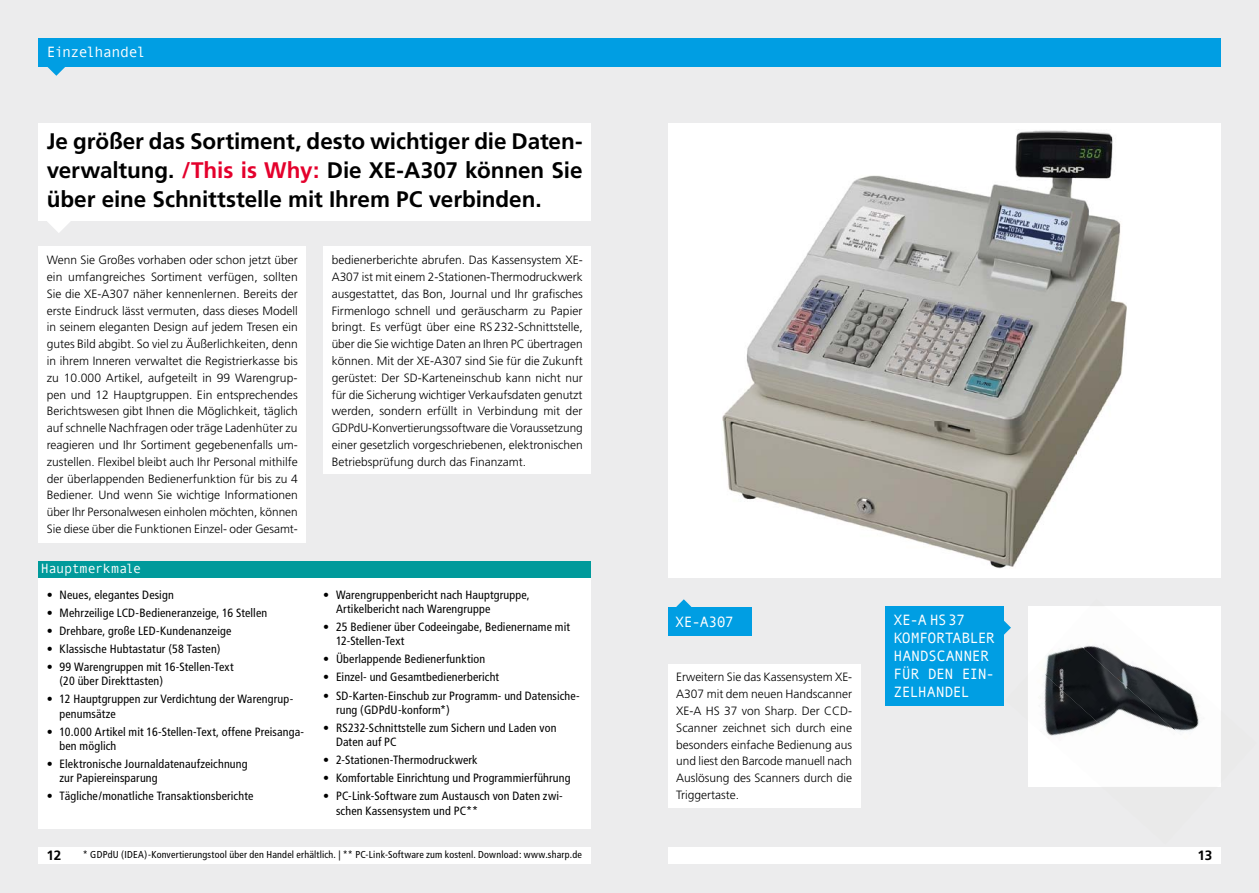
<style>
.page{position:relative;width:1259px;height:893px;background:#ececed}
.page>*{position:absolute;margin:0;border:0;box-sizing:border-box;transform-origin:0 0}
.t1{font:700 22.5px/29.2px "Frutiger";letter-spacing:-.005em;color:#000;text-align:justify}
.t2{font:15px/18px "Andale Mono";letter-spacing:-.04em;color:#fff}
.t3{font:15px "Andale Mono";letter-spacing:-.06em;color:#fff}
.t4{font:13.5px "Andale Mono";letter-spacing:-.025em;color:#fff}
.t5{font:700 13.5px "Frutiger";color:#000}
.t6{font:300 12px/16.8px "Frutiger";color:#000;text-align:justify}
.t7{font:condensed 12px/14.4px "Frutiger";letter-spacing:.015em;color:#000}
.t8{font:condensed 10.05px "Frutiger";letter-spacing:.02em;color:#000}
.s1{color:#e4002c}
</style>
<div class="page">
<div style="left:38px;top:847px;width:553px;height:16px;background:#fff"></div>
<div style="left:668px;top:847px;width:552px;height:16px;background:#fff"></div>
<div style="left:38px;top:38px;width:1182px;height:29px;background:#009ee3"></div>
<div style="left:38px;top:561px;width:553px;height:268px;background:#fff"></div>
<div style="left:38px;top:123px;width:553px;height:98px;background:#fff"></div>
<svg style="left:47px;top:221px;width:23px;height:12px"></svg>
<svg style="left:1003px;top:620px;width:8px;height:15px"></svg>
<div style="left:668px;top:607px;width:83px;height:28px;background:#009ee3"></div>
<svg style="left:676px;top:599px;width:15px;height:8px"></svg>
<div style="left:1028px;top:606px;width:192px;height:181px;background:#fff"></div>
<div style="left:668px;top:123px;width:552px;height:455px;background:#fff"></div>
<svg style="left:47px;top:67px;width:18px;height:9px"></svg>
<div style="left:38px;top:561px;width:553px;height:17px;background:#009a9b"></div>
<div style="left:38px;top:247px;width:268px;height:296px;background:#fff"></div>
<div style="left:323px;top:247px;width:268px;height:227px;background:#fff"></div>
<div style="left:668px;top:664px;width:192px;height:143px;background:#fff"></div>
<img style="left:722px;top:130px;width:404px;height:438px">
<img style="left:1220px;top:711px;width:1px;height:76px">
<img style="left:1186px;top:691px;width:13px;height:16px">
<img style="left:1186px;top:707px;width:14px;height:24px">
<img style="left:1046px;top:645px;width:140px;height:87px">
<img style="left:1044px;top:666px;width:112px;height:70px">
<div style="left:885px;top:606px;width:118px;height:100px;background:#009ee3"></div>
<p class="t3" style="left:47px;top:44px;width:100px">Einzelhandel</p>
<h1 class="t1" style="left:47px;top:126px;width:537px">Je größer das Sortiment, desto wichtiger die Daten&shy;verwaltung. <span class="s1">/This is Why:</span> Die XE-A307 können Sie über eine Schnittstelle mit Ihrem PC verbinden.</h1>
<p class="t6" style="left:47px;top:252px;width:252px">Wenn Sie Großes vorhaben oder schon jetzt über ein umfangreiches Sortiment verfügen, sollten Sie die XE-A307 näher kennenlernen. Bereits der erste Eindruck lässt vermuten, dass dieses Modell in seinem eleganten Design auf jedem Tresen ein gutes Bild abgibt. So viel zu Äußerlichkeiten, denn in ihrem Inneren verwaltet die Registrierkasse bis zu 10.000 Artikel, aufgeteilt in 99 Warengrup&shy;pen und 12 Hauptgruppen. Ein entsprechendes Berichtswesen gibt Ihnen die Möglichkeit, täglich auf schnelle Nachfragen oder träge Ladenhüter zu reagieren und Ihr Sortiment gegebenenfalls um&shy;zustellen. Flexibel bleibt auch Ihr Personal mithilfe der überlappenden Bedienerfunktion für bis zu 4<br>Bediener. Und wenn Sie wichtige Informationen über Ihr Personalwesen einholen möchten, können Sie diese über die Funktionen Einzel- oder Gesamt-</p>
<p class="t6" style="left:332px;top:252px;width:252px">bedienerberichte abrufen. Das Kassensystem XE-A307 ist mit einem 2-Stationen-Thermodruckwerk ausgestattet, das Bon, Journal und Ihr grafisches Firmenlogo schnell und geräuscharm zu Papier bringt. Es verfügt über eine RS 232-Schnittstelle, über die Sie wichtige Daten an Ihren PC übertragen können. Mit der XE-A307 sind Sie für die Zukunft gerüstet: Der SD-Karteneinschub kann nicht nur für die Sicherung wichtiger Verkaufsdaten genutzt werden, sondern erfüllt in Verbindung mit der GDPdU-Konvertierungssoftware die Voraussetzung einer gesetzlich vorgeschriebenen, elektronischen Betriebsprüfung durch das Finanzamt.</p>
<p class="t4" style="left:41px;top:561px;width:102px">Hauptmerkmale</p>
<p class="t7" style="left:47px;top:587px;width:129px">• Neues, elegantes Design</p>
<p class="t7" style="left:47px;top:605px;width:222px">• Mehrzeilige LCD-Bedieneranzeige, 16 Stellen</p>
<p class="t7" style="left:47px;top:623px;width:186px">• Drehbare, große LED-Kundenanzeige</p>
<p class="t7" style="left:47px;top:641px;width:175px">• Klassische Hubtastatur (58 Tasten)</p>
<p class="t7" style="left:60px;top:659px;width:176px;text-indent:-13px">• 99 Warengruppen mit 16-Stellen-Text (20 über Direkttasten)</p>
<p class="t7" style="left:60px;top:692px;width:235px;text-indent:-13px">• 12 Hauptgruppen zur Verdichtung der Warengrup&shy;penumsätze</p>
<p class="t7" style="left:60px;top:724px;width:246px;text-indent:-13px">• 10.000 Artikel mit 16-Stellen-Text, offene Preisanga&shy;ben möglich</p>
<p class="t7" style="left:60px;top:757px;width:189px;text-indent:-13px">• Elektronische Journaldatenaufzeichnung zur Papiereinsparung</p>
<p class="t7" style="left:47px;top:789px;width:208px">• Tägliche/monatliche Transaktionsberichte</p>
<p class="t7" style="left:336px;top:587px;width:195px;text-indent:-13px">• Warengruppenbericht nach Hauptgruppe,<br>Artikelbericht nach Warengruppe</p>
<p class="t7" style="left:336px;top:620px;width:235px;text-indent:-13px">• 25 Bediener über Codeeingabe, Bedienername mit<br>12-Stellen-Text</p>
<p class="t7" style="left:323px;top:652px;width:163px">• Überlappende Bedienerfunktion</p>
<p class="t7" style="left:323px;top:670px;width:177px">• Einzel- und Gesamtbedienerbericht</p>
<p class="t7" style="left:336px;top:688px;width:245px;text-indent:-13px">• SD-Karten-Einschub zur Programm- und Datensiche&shy;rung (GDPdU-konform*)</p>
<p class="t7" style="left:336px;top:721px;width:222px;text-indent:-13px">• RS232-Schnittstelle zum Sichern und Laden von<br>Daten auf PC</p>
<p class="t7" style="left:323px;top:753px;width:156px">• 2-Stationen-Thermodruckwerk</p>
<p class="t7" style="left:323px;top:771px;width:249px">• Komfortable Einrichtung und Programmierführung</p>
<p class="t7" style="left:336px;top:789px;width:228px;text-indent:-13px">• PC-Link-Software zum Austausch von Daten zwi&shy;schen Kassensystem und PC**</p>
<p class="t2" style="left:675px;top:612px;width:60px">XE-A307</p>
<p class="t2" style="left:893px;top:611px;width:103px">XE-A HS 37<br>KOMFORTABLER<br>HANDSCANNER<br>FÜR DEN EIN-<br>ZELHANDEL</p>
<p class="t6" style="left:676px;top:669px;width:177px">Erweitern Sie das Kassensystem XE-A307 mit dem neuen Handscanner XE-A HS 37 von Sharp. Der CCD-Scanner zeichnet sich durch eine besonders einfache Bedienung aus und liest den Barcode manuell nach Auslösung des Scanners durch die Triggertaste.</p>
<p class="t5" style="left:46px;top:847px;width:17px">12</p>
<p class="t5" style="left:1197px;top:847px;width:17px">13</p>
<p class="t8" style="left:83px;top:849px;width:500px">* GDPdU (IDEA)-Konvertierungstool über den Handel erhältlich. | ** PC-Link-Software zum kostenl. Download: www.sharp.de</p>
</div>
